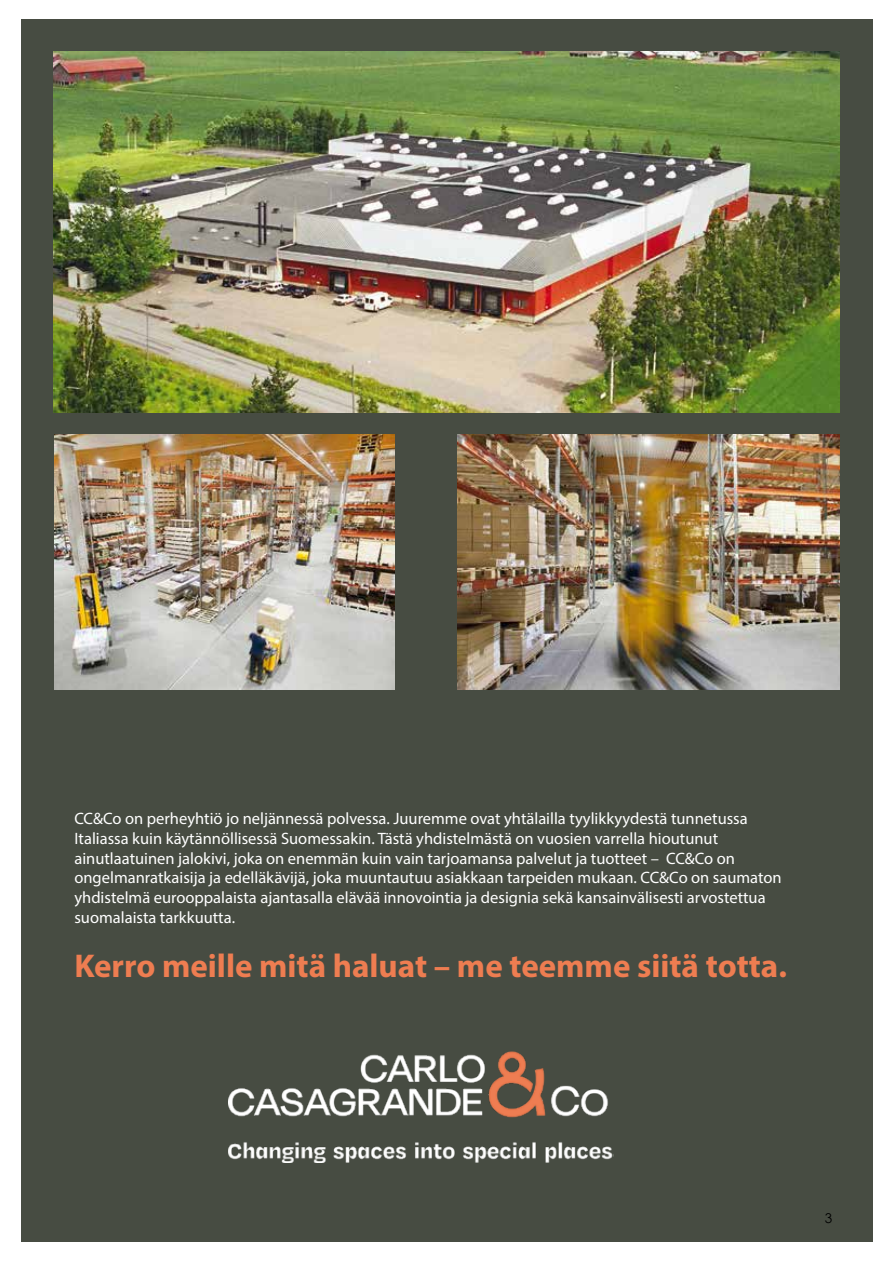
<style>
.page{position:relative;width:893px;height:1263px;background:#fff}
.page>*{position:absolute;margin:0;border:0;box-sizing:border-box;transform-origin:0 0}
.t1{font:700 33px "Myriad Pro";color:#ee7d51}
.t2{font:16.5px/19.8px "Myriad Pro";color:#fff}
.t3{font:13.5px "Century Gothic";color:#000}
</style>
<div class="page">
<div style="left:21px;top:19px;width:851px;height:1222px;background:#474c42"></div>
<img style="left:55px;top:435px;width:340px;height:255px">
<img style="left:53px;top:51px;width:787px;height:361px">
<img style="left:457px;top:435px;width:383px;height:255px">
<img style="left:229px;top:1051px;width:384px;height:112px">
<p class="t2" style="left:74px;top:808px;width:709px">CC&amp;Co on perheyhtiö jo neljännessä polvessa. Juuremme ovat yhtälailla tyylikkyydestä tunnetussa Italiassa kuin käytännöllisessä Suomessakin. Tästä yhdistelmästä on vuosien varrella hioutunut ainutlaatuinen jalokivi, joka on enemmän kuin vain tarjoamansa palvelut ja tuotteet – CC&amp;Co on ongelmanratkaisija ja edelläkävijä, joka muuntautuu asiakkaan tarpeiden mukaan. CC&amp;Co on saumaton yhdistelmä eurooppalaista ajantasalla elävää innovointia ja designia sekä kansainvälisesti arvostettua suomalaista tarkkuutta.</p>
<h1 class="t1" style="left:74px;top:945px;width:714px">Kerro meille mitä haluat – me teemme siitä totta.</h1>
<p class="t3" style="left:825px;top:1209px;width:9px">3</p>
</div>
